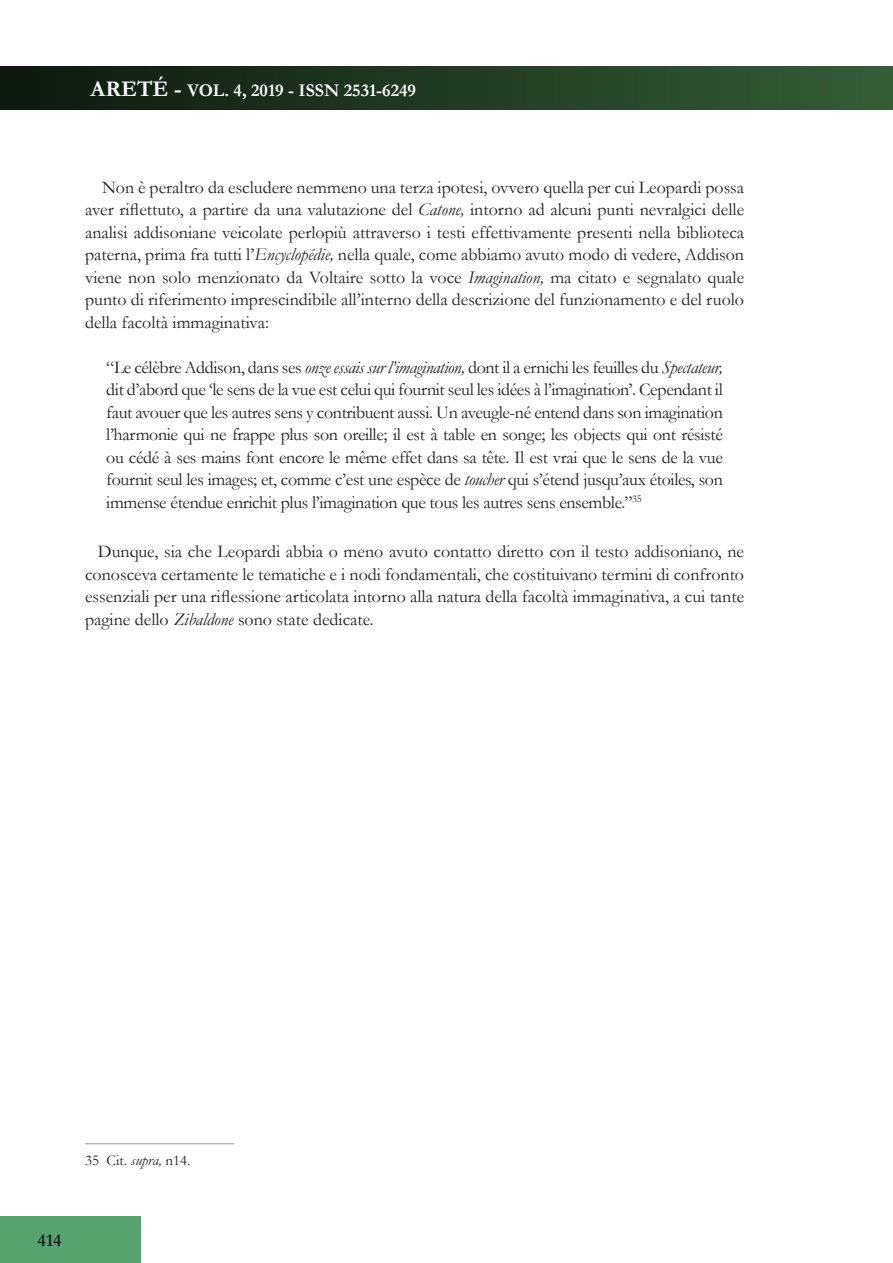
<style>
.page{position:relative;width:893px;height:1263px;background:#fff}
.page>*{position:absolute;margin:0;border:0;box-sizing:border-box;transform-origin:0 0}
.CITAZIONE{font:18px/22.5px "Garamond";letter-spacing:-.02em;color:#231f20;text-align:justify}
.testo{font:18px/22.5px "Garamond";color:#231f20;text-align:justify}
.Normale{font:18px/22.5px "Garamond";color:#231f20;text-align:justify}
.t1{font:700 18px "Garamond";color:#fff}
.t2{font:700 18px "Garamond";color:#231f20}
.Note{font:15px "Garamond";color:#231f20}
.s1{font-size:22.5px}
.s2{font-style:italic}
</style>
<div class="page">
<div style="left:0;top:1217px;width:140px;height:46px;background:#56a36f"></div>
<div style="left:0;top:67px;width:893px;height:42px;background:linear-gradient(to right,#0d190e,#365d38)"></div>
<hr style="left:85px;top:1143px;width:149px;height:1px;background:#939598">
<p class="t1" style="left:91px;top:78px;width:327px"><span class="s1">ARETÉ -</span> VOL. 4, 2019 - ISSN 2531-6249</p>
<p class="testo" style="left:85px;top:175px;width:661px;text-indent:17px">Non è peraltro da escludere nemmeno una terza ipotesi, ovvero quella per cui Leopardi possa aver riflettuto, a partire da una valutazione del <span class="s2">Catone,</span> intorno ad alcuni punti nevralgici delle analisi addisoniane veicolate perlopiù attraverso i testi effettivamente presenti nella biblioteca paterna, prima fra tutti l’<span class="s2">Encyclopédie,</span> nella quale, come abbiamo avuto modo di vedere, Addison viene non solo menzionato da Voltaire sotto la voce <span class="s2">Imagination,</span> ma citato e segnalato quale punto di riferimento imprescindibile all’interno della descrizione del funzionamento e del ruolo della facoltà immaginativa:</p>
<p class="CITAZIONE" style="left:106px;top:355px;width:618px">“Le célèbre Addison, dans ses <span class="s2">onze essais sur l’imagination,</span> dont il a ernichi les feuilles du <span class="s2">Spectateur, </span>dit d’abord que ‘le sens de la vue est celui qui fournit seul les idées à l’imagination’. Cependant il faut avouer que les autres sens y contribuent aussi. Un aveugle-né entend dans son imagination l’harmonie qui ne frappe plus son oreille; il est à table en songe; les objects qui ont résisté ou cédé à ses mains font encore le même effet dans sa tête. Il est vrai que le sens de la vue fournit seul les images; et, comme c’est une espèce de <span class="s2">toucher</span> qui s’étend jusqu’aux étoiles, son immense étendue enrichit plus l’imagination que tous les autres sens ensemble.”<sup>35</sup></p>
<p class="Normale" style="left:85px;top:540px;width:661px;text-indent:13px">Dunque, sia che Leopardi abbia o meno avuto contatto diretto con il testo addisoniano, ne conosceva certamente le tematiche e i nodi fondamentali, che costituivano termini di confronto essenziali per una riflessione articolata intorno alla natura della facoltà immaginativa, a cui tante pagine dello <span class="s2">Zibaldone</span> sono state dedicate.</p>
<p class="Note" style="left:85px;top:1150px;width:107px">35 Cit. <span class="s2">supra,</span> n14.</p>
<p class="t2" style="left:38px;top:1228px;width:26px">414</p>
</div>
